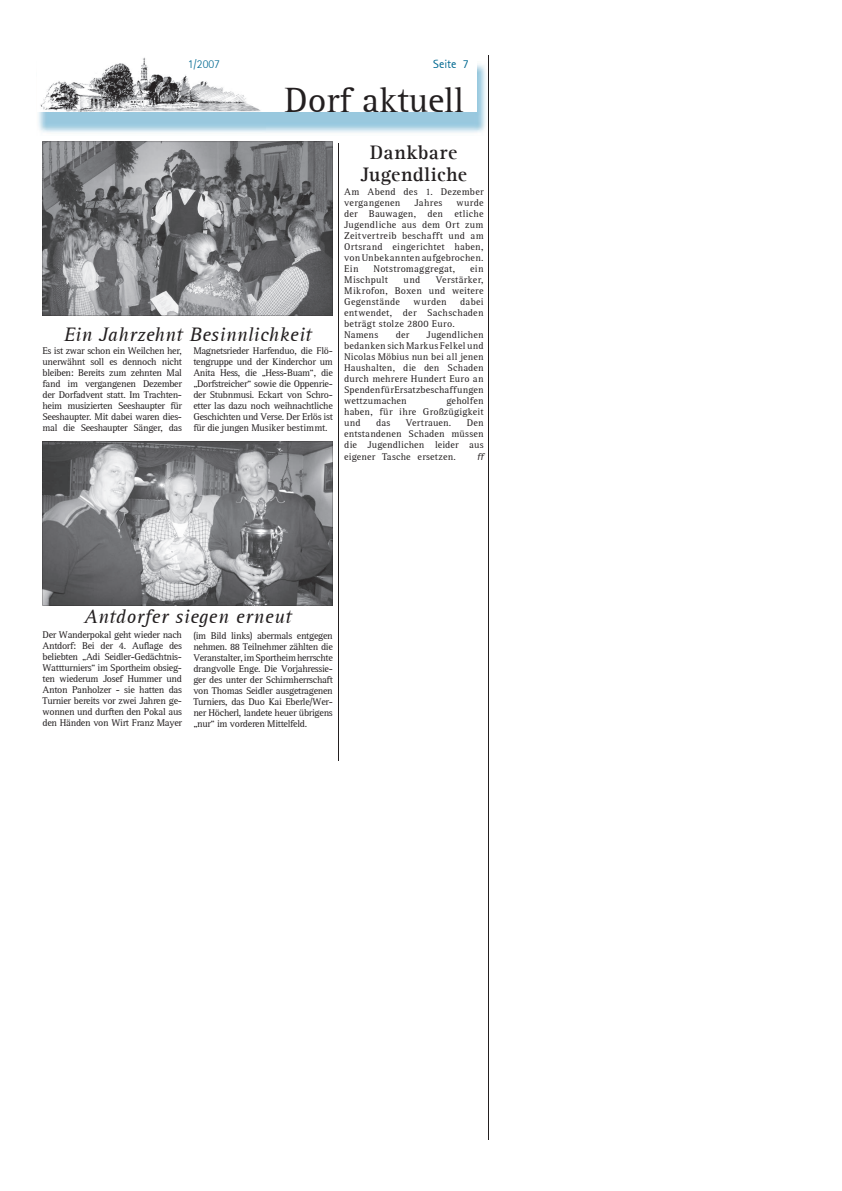
<style>
.page{position:relative;width:842px;height:1191px;background:#fff}
.page>*{position:absolute;margin:0;border:0;box-sizing:border-box;transform-origin:0 0}
.t1{font:36px "Rotis Serif";color:#231f20}
.t2{font:italic 20px "Rotis Serif";letter-spacing:.015em;color:#231f20}
.t3{font:700 20px/22px "Rotis Serif";letter-spacing:.025em;color:#231f20;text-align:center}
.t4{font:300 12px "Rotis Sans Serif";color:#006991}
.t5{font:12px "Rotis Sans Serif";color:#006991}
.t6{font:10px/11px "Rotis Serif";letter-spacing:.01em;color:#231f20;text-align:justify}
.t7{font:10px "Rotis Serif";letter-spacing:.03em;color:#231f20}
.t8{font:italic 10px "Rotis Semi Serif";color:#231f20}
</style>
<div class="page">
<img style="left:38px;top:64px;width:448px;height:69px">
<div style="left:37px;top:51px;width:439px;height:61px;background:#fff"></div>
<img style="left:40px;top:57px;width:221px;height:55px">
<svg style="left:43px;top:441px;width:290px;height:164px;background:#868689"></svg>
<hr style="left:489px;top:55px;width:1px;height:1085px;background:#231f20">
<hr style="left:338px;top:144px;width:1px;height:617px;background:#231f20">
<svg style="left:43px;top:142px;width:290px;height:174px;background:#808184"></svg>
<p class="t4" style="left:188px;top:57px;width:34px">1/2007</p>
<p class="t5" style="left:433px;top:57px;width:37px">Seite 7</p>
<h1 class="t1" style="left:285px;top:80px;width:181px">Dorf aktuell</h1>
<h2 class="t2" style="left:64px;top:323px;width:249px">Ein Jahrzehnt Besinnlichkeit</h2>
<p class="t6" style="left:43px;top:345px;width:141px">Es ist zwar schon ein Weilchen her, unerwähnt soll es dennoch nicht bleiben: Bereits zum zehnten Mal fand im vergangenen Dezember der Dorfadvent statt. Im Trachten&shy;heim musizierten Seeshaupter für Seeshaupter. Mit dabei waren dies&shy;mal die Seeshaupter Sänger, das</p>
<p class="t6" style="left:193px;top:345px;width:141px">Magnetsrieder Harfenduo, die Flö&shy;tengruppe und der Kinderchor um Anita Hess, die „Hess-Buam“, die „Dorfstreicher“ sowie die Oppenrie&shy;der Stubnmusi. Eckart von Schro&shy;etter las dazu noch weihnachtliche Geschichten und Verse. Der Erlös ist für die jungen Musiker bestimmt.</p>
<h2 class="t3" style="left:361px;top:141px;width:108px">Dankbare<br>Jugendliche</h2>
<p class="t6" style="left:344px;top:186px;width:141px">Am Abend des 1. Dezember vergangenen</p>
<p class="t6" style="left:344px;top:197px;width:141px;text-indent:112px">wurde der Bauwagen, den etliche Jugendliche aus dem Ort zum Zeitvertreib beschafft und am Ortsrand eingerichtet haben, von Unbekannten aufgebrochen.<br>Ein</p>
<p class="t6" style="left:414px;top:197px;width:30px">Jahres</p>
<p class="t6" style="left:374px;top:263px;width:83px">Notstromaggregat,</p>
<p class="t6" style="left:470px;top:263px;width:15px">ein</p>
<p class="t7" style="left:344px;top:274px;width:45px">Mischpult</p>
<p class="t6" style="left:404px;top:274px;width:18px">und</p>
<p class="t6" style="left:344px;top:274px;width:141px;text-indent:92px">Verstärker, Mikrofon, Boxen und weitere Gegenstände</p>
<p class="t6" style="left:344px;top:296px;width:141px;text-align:left;text-indent:116px">dabei entwendet, der Sachschaden beträgt stolze 2800 Euro.<br>Namens</p>
<p class="t6" style="left:413px;top:296px;width:35px">wurden</p>
<p class="t6" style="left:344px;top:329px;width:141px;text-indent:82px">Jugendlichen bedanken sich Markus Felkel und Nicolas Möbius nun bei all jenen Haushalten, die den Schaden durch mehrere Hundert Euro an Spenden für Ersatzbeschaffungen wettzumachen</p>
<p class="t6" style="left:396px;top:329px;width:15px">der</p>
<p class="t6" style="left:344px;top:395px;width:141px;text-indent:102px">geholfen haben, für ihre Großzügigkeit und</p>
<p class="t6" style="left:376px;top:417px;width:16px">das</p>
<p class="t6" style="left:406px;top:417px;width:47px">Vertrauen.</p>
<p class="t6" style="left:344px;top:417px;width:141px;text-indent:123px">Den entstandenen Schaden müssen die Jugendlichen leider aus</p>
<p class="t6" style="left:344px;top:451px;width:113px">eigener Tasche ersetzen.</p>
<p class="t8" style="left:477px;top:450px;width:8px">ff</p>
<h2 class="t2" style="left:84px;top:605px;width:209px">Antdorfer siegen erneut</h2>
<p class="t6" style="left:43px;top:629px;width:141px">Der Wanderpokal geht wieder nach Antdorf: Bei der 4. Auflage des beliebten „Adi Seidler-Gedächtnis-Wattturniers“ im Sportheim obsieg&shy;ten wiederum Josef Hummer und Anton Panholzer - sie hatten das Turnier bereits vor zwei Jahren ge&shy;wonnen und durften den Pokal aus den Händen von Wirt Franz Mayer</p>
<p class="t6" style="left:193px;top:630px;width:141px">(im Bild links) abermals entgegen nehmen. 88 Teilnehmer zählten die Veranstalter, im Sportheim herrschte drangvolle Enge. Die Vorjahressie&shy;ger des unter der Schirmherrschaft von Thomas Seidler ausgetragenen Turniers, das Duo Kai Eberle/Wer&shy;ner Höcherl, landete heuer übrigens „nur“ im vorderen Mittelfeld.</p>
</div>
